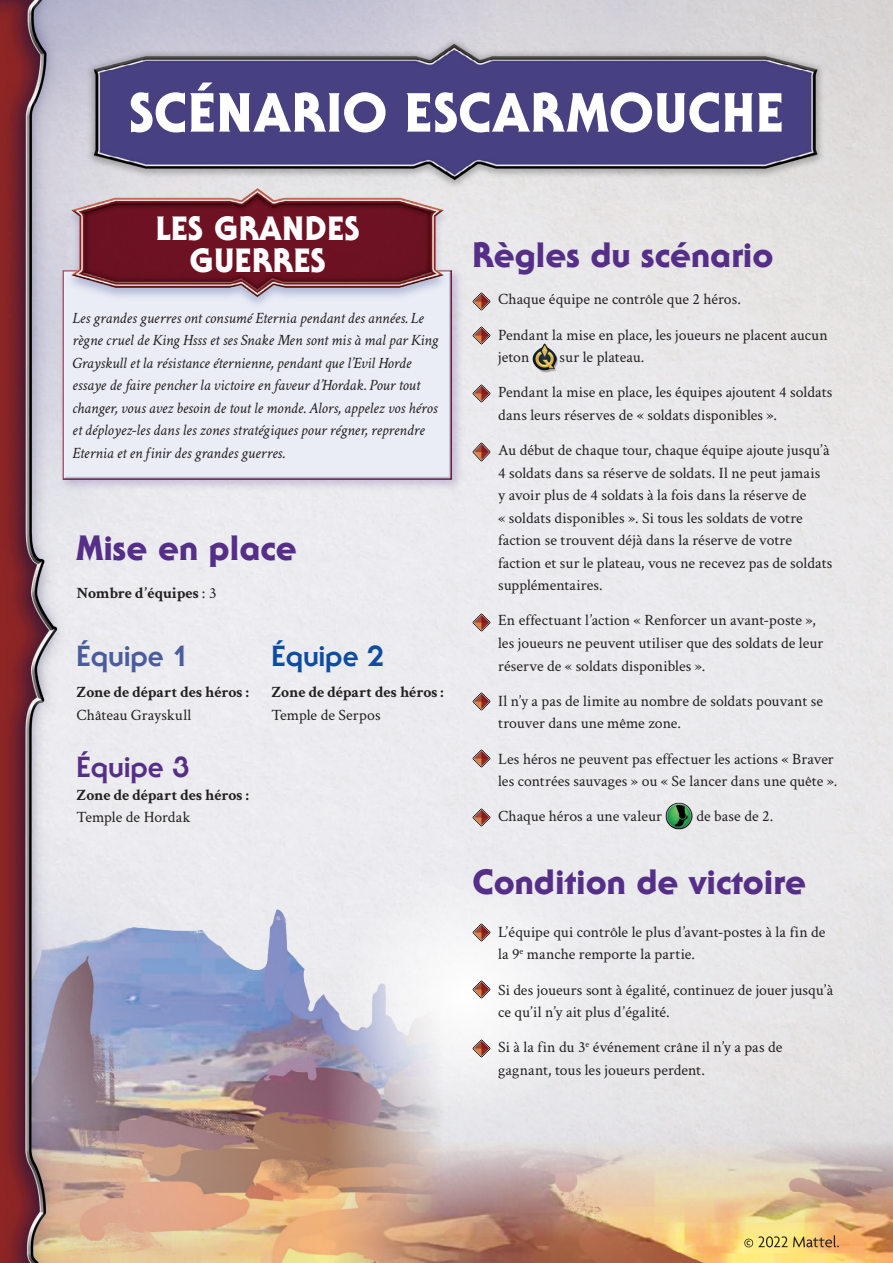
<style>
.page{position:relative;width:893px;height:1263px;background:#fff}
.page>*{position:absolute;margin:0;border:0;box-sizing:border-box;transform-origin:0 0}
.t1{font:800 54px "Serif Gothic Std";letter-spacing:.025em;color:#fff}
.t2{font:800 34.5px "Serif Gothic Std";color:#552e88}
.t3{font:800 33px/31.5px "Serif Gothic Std";letter-spacing:.02em;color:#fff;text-align:center}
.t4{font:800 28.5px "Serif Gothic Std";color:#552e88}
.t5{font:800 28.5px "Serif Gothic Std";color:#4a5c9d}
.t6{font:800 28.5px "Serif Gothic Std";color:#0d4da1}
.t7{font:15.75px/22.5px "Crimson Text";color:#231f20}
.t8{font:italic 15.75px/22.5px "Crimson Text";letter-spacing:-.01em;color:#231f20}
.t9{font:700 15.75px "Crimson Text";letter-spacing:-.005em;color:#231f20}
.s1{font-weight:400}
</style>
<div class="page">
<img style="left:0;top:198px;width:893px;height:826px">
<img style="left:446px;top:1024px;width:447px;height:239px">
<img style="left:0;top:0;width:893px;height:198px">
<div style="left:58px;top:266px;width:406px;height:226px;background:#552e88;opacity:.24"></div>
<div style="left:62px;top:270px;width:391px;height:212px;background:#eaedf6"></div>
<div style="left:64px;top:187px;width:386px;height:123px;background:#5464a1;opacity:.38"></div>
<img style="left:69px;top:185px;width:377px;height:125px">
<img style="left:473px;top:292px;width:18px;height:18px">
<img style="left:473px;top:326px;width:18px;height:18px">
<img style="left:473px;top:385px;width:18px;height:18px">
<img style="left:473px;top:443px;width:18px;height:18px">
<img style="left:473px;top:614px;width:18px;height:18px">
<img style="left:473px;top:692px;width:18px;height:18px">
<img style="left:473px;top:750px;width:18px;height:18px">
<img style="left:473px;top:809px;width:18px;height:18px">
<img style="left:0;top:791px;width:446px;height:472px">
<svg style="left:338px;top:866px;width:255px;height:255px;fill:#efeff1"></svg>
<img style="left:473px;top:923px;width:18px;height:19px">
<img style="left:473px;top:980px;width:18px;height:18px">
<img style="left:473px;top:1040px;width:18px;height:18px">
<div style="left:533px;top:344px;width:25px;height:29px;background:#231f20;opacity:.41"></div>
<img style="left:533px;top:344px;width:23px;height:27px">
<img style="left:666px;top:803px;width:27px;height:27px">
<svg style="left:744px;top:1235px;width:95px;height:12px"></svg>
<h1 class="t1" style="left:129px;top:79px;width:655px">SCÉNARIO ESCARMOUCHE</h1>
<h3 class="t3" style="left:156px;top:212px;width:205px">LES GRANDES<br>GUERRES</h3>
<p class="t8" style="left:72px;top:306px;width:367px">Les grandes guerres ont consumé Eternia pendant des années. Le règne cruel de King Hsss et ses Snake Men sont mis à mal par King Grayskull et la résistance éternienne, pendant que l’Evil Horde essaye de faire pencher la victoire en faveur d’Hordak. Pour tout changer, vous avez besoin de tout le monde. Alors, appelez vos héros et déployez-les dans les zones stratégiques pour régner, reprendre Eternia et en finir des grandes guerres.</p>
<h2 class="t2" style="left:77px;top:526px;width:222px">Mise en place</h2>
<p class="t9" style="left:77px;top:583px;width:142px">Nombre d’équipes <span class="s1">: 3</span></p>
<h3 class="t5" style="left:77px;top:638px;width:115px">Équipe 1</h3>
<p class="t9" style="left:77px;top:682px;width:174px">Zone de départ des héros :</p>
<p class="t7" style="left:77px;top:703px;width:116px">Château Grayskull</p>
<h3 class="t6" style="left:271px;top:638px;width:115px">Équipe 2</h3>
<p class="t9" style="left:271px;top:682px;width:174px">Zone de départ des héros :</p>
<p class="t7" style="left:271px;top:703px;width:111px">Temple de Serpos</p>
<h3 class="t4" style="left:77px;top:749px;width:115px">Équipe 3</h3>
<p class="t9" style="left:77px;top:785px;width:174px">Zone de départ des héros :</p>
<p class="t7" style="left:77px;top:805px;width:115px">Temple de Hordak</p>
<h2 class="t2" style="left:473px;top:233px;width:302px">Règles du scénario</h2>
<p class="t7" style="left:498px;top:288px;width:244px">Chaque équipe ne contrôle que 2 héros.</p>
<p class="t7" style="left:498px;top:323px;width:331px">Pendant la mise en place, les joueurs ne placent aucun jeton</p>
<p class="t7" style="left:560px;top:345px;width:86px">sur le plateau.</p>
<p class="t7" style="left:498px;top:381px;width:336px">Pendant la mise en place, les équipes ajoutent 4 soldats dans leurs réserves de « soldats disponibles ».</p>
<p class="t7" style="left:498px;top:438px;width:336px">Au début de chaque tour, chaque équipe ajoute jusqu’à 4 soldats dans sa réserve de soldats. Il ne peut jamais<br>y avoir plus de 4 soldats à la fois dans la réserve de<br>« soldats disponibles ». Si tous les soldats de votre faction se trouvent déjà dans la réserve de votre faction et sur le plateau, vous ne recevez pas de soldats supplémentaires.</p>
<p class="t7" style="left:498px;top:609px;width:327px">En effectuant l’action « Renforcer un avant-poste », les joueurs ne peuvent utiliser que des soldats de leur réserve de « soldats disponibles ».</p>
<p class="t7" style="left:498px;top:689px;width:326px">Il n’y a pas de limite au nombre de soldats pouvant se trouver dans une même zone.</p>
<p class="t7" style="left:498px;top:747px;width:341px">Les héros ne peuvent pas effectuer les actions « Braver les contrées sauvages » ou « Se lancer dans une quête ».</p>
<p class="t7" style="left:498px;top:804px;width:165px">Chaque héros a une valeur</p>
<p class="t7" style="left:696px;top:804px;width:79px">de base de 2.</p>
<h2 class="t2" style="left:473px;top:860px;width:335px">Condition de victoire</h2>
<p class="t7" style="left:498px;top:920px;width:329px">L’équipe qui contrôle le plus d’avant-postes à la fin de la 9<sup>e</sup> manche remporte la partie.</p>
<p class="t7" style="left:498px;top:978px;width:337px">Si des joueurs sont à égalité, continuez de jouer jusqu’à ce qu’il n’y ait plus d’égalité.</p>
<p class="t7" style="left:498px;top:1035px;width:286px">Si à la fin du 3<sup>e</sup> événement crâne il n’y a pas de gagnant, tous les joueurs perdent.</p>
</div>
